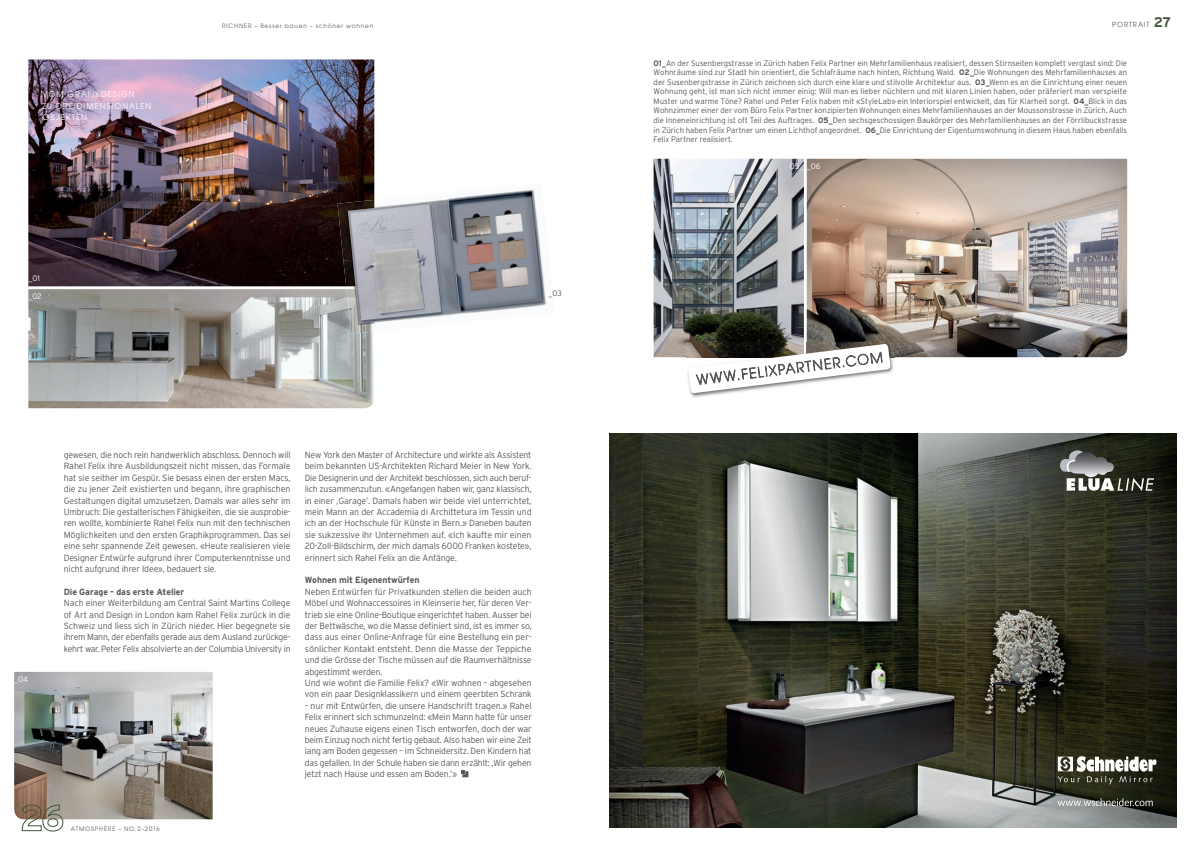
<style>
.page{position:relative;width:1191px;height:842px;background:#fff}
.page>*{position:absolute;margin:0;border:0;box-sizing:border-box;transform-origin:0 0}
.t1{font:300 9px/11.4px "Interstate";letter-spacing:-.015em;color:#57585a;text-align:justify}
.t2{font:300 9px/11.4px "Interstate";letter-spacing:-.015em;color:#57585a;text-align:justify;scale:.96 1}
.t3{font:700 9px "Interstate";letter-spacing:-.005em;color:#57585a}
.t4{font:300 8px/9.5px "Interstate";color:#57585a;text-align:justify}
.t5{font:8px/11.4px "Avant Garde";letter-spacing:.135em;color:#fff}
.t6{font:300 8px "Interstate";letter-spacing:.01em;color:#fff}
.t7{font:7px "Avant Garde";letter-spacing:.14em;color:#57585a}
.t8{font:6px "Avant Garde";letter-spacing:.145em;color:#57585a}
.s1{font-family:"Interstate";font-weight:700;font-size:14px;color:#445c3e}
.s2{font-weight:700}
</style>
<div class="page">
<img style="left:14px;top:672px;width:199px;height:147px">
<img style="left:28px;top:60px;width:346px;height:226px">
<img style="left:28px;top:289px;width:346px;height:119px">
<img style="left:653px;top:159px;width:151px;height:198px">
<svg style="left:21px;top:804px;width:43px;height:28px"></svg>
<img style="left:806px;top:159px;width:321px;height:198px">
<img style="left:521px;top:189px;width:14px;height:2px">
<img style="left:337px;top:200px;width:11px;height:61px">
<img style="left:343px;top:257px;width:5px;height:29px">
<img style="left:346px;top:289px;width:28px;height:45px">
<img style="left:348px;top:191px;width:198px;height:132px">
<img style="left:686px;top:357px;width:208px;height:40px">
<img style="left:686px;top:343px;width:118px;height:14px">
<img style="left:806px;top:343px;width:88px;height:14px">
<svg style="left:688px;top:344px;width:203px;height:49px"></svg>
<svg style="left:461px;top:770px;width:7px;height:7px"></svg>
<img style="left:609px;top:433px;width:567px;height:394px">
<svg style="left:1057px;top:450px;width:97px;height:41px;background:#5d5f58"></svg>
<svg style="left:1057px;top:798px;width:95px;height:8px"></svg>
<svg style="left:1057px;top:756px;width:99px;height:28px"></svg>
<p class="t5" style="left:43px;top:89px;width:110px">VOM GRAFIKDESIGN<br>ZU DREIDIMENSIONALEN<br>OBJEKTEN</p>
<p class="t8" style="left:222px;top:22px;width:153px">RICHNER – Besser bauen – schöner wohnen</p>
<p class="t6" style="left:28px;top:274px;width:13px">_01</p>
<p class="t6" style="left:28px;top:292px;width:15px">_02</p>
<p class="t4" style="left:548px;top:288px;width:15px">_03</p>
<p class="t6" style="left:14px;top:674px;width:15px">_04</p>
<p class="t1" style="left:64px;top:449px;width:228px">gewesen, die noch rein handwerklich abschloss. Dennoch will Rahel Felix ihre Ausbildungszeit nicht missen, das Formale hat sie seither im Gespür. Sie besass einen der ersten Macs, die zu jener Zeit existierten und begann, ihre graphischen Gestaltungen digital umzusetzen. Damals war alles sehr im Umbruch: Die gestalterischen Fähigkeiten, die sie ausprobie&shy;ren wollte, kombinierte Rahel Felix nun mit den technischen Möglichkeiten und den ersten Graphikprogrammen. Das sei eine sehr spannende Zeit gewesen. «Heute realisieren viele Designer Entwürfe aufgrund ihrer Computerkenntnisse und nicht aufgrund ihrer Idee», bedauert sie.</p>
<p class="t3" style="left:64px;top:587px;width:122px">Die Garage – das erste Atelier</p>
<p class="t1" style="left:64px;top:597px;width:228px">Nach einer Weiterbildung am Central Saint Martins College of Art and Design in London kam Rahel Felix zurück in die Schweiz und liess sich in Zürich nieder. Hier begegnete sie ihrem Mann, der ebenfalls gerade aus dem Ausland zurückge&shy;kehrt war. Peter Felix absolvierte an der Columbia University in</p>
<p class="t2" style="left:305px;top:449px;width:238px">New York den Master of Architecture und wirkte als Assistent beim bekannten US-Architekten Richard Meier in New York.<br>Die Designerin und der Architekt beschlossen, sich auch beruf&shy;lich zusammenzutun. «Angefangen haben wir, ganz klassisch, in einer ‚Garage’. Damals haben wir beide viel unterrichtet, mein Mann an der Accademia di Archittetura im Tessin und ich an der Hochschule für Künste in Bern.» Daneben bauten sie sukzessive ihr Unternehmen auf. «Ich kaufte mir einen 20-Zoll-Bildschirm, der mich damals 6000 Franken kostete», erinnert sich Rahel Felix an die Anfänge.</p>
<p class="t3" style="left:305px;top:575px;width:116px">Wohnen mit Eigenentwürfen</p>
<p class="t1" style="left:305px;top:586px;width:228px;text-align:left">Neben Entwürfen für Privatkunden stellen die beiden auch Möbel und Wohnaccessoires in Kleinserie her, für deren Ver&shy;trieb sie eine Online-Boutique eingerichtet haben. Ausser bei der Bettwäsche, wo die Masse definiert sind, ist es immer so, dass aus einer Online-Anfrage für eine Bestellung ein per&shy;sönlicher Kontakt entsteht. Denn die Masse der Teppiche und die Grösse der Tische müssen auf die Raumverhältnisse abgestimmt werden.<br>Und wie wohnt die Familie Felix? «Wir wohnen – abgesehen von ein paar Designklassikern und einem geerbten Schrank</p>
<p class="t1" style="left:305px;top:700px;width:228px">– nur mit Entwürfen, die unsere Handschrift tragen.» Rahel Felix erinnert sich schmunzelnd: «Mein Mann hatte für unser neues Zuhause eigens einen Tisch entworfen, doch der war beim Einzug noch nicht fertig gebaut. Also haben wir eine Zeit lang am Boden gegessen – im Schneidersitz. Den Kindern hat das gefallen. In der Schule haben sie dann erzählt: ‚Wir gehen jetzt nach Hause und essen am Boden.’»</p>
<p class="t8" style="left:71px;top:825px;width:90px">ATMOSPHÈRE – NO.2–2016</p>
<p class="t7" style="left:1112px;top:21px;width:60px">PORTRAIT <span class="s1">27</span></p>
<p class="t4" style="left:653px;top:58px;width:475px"><span class="s2">01_</span>An der Susenbergstrasse in Zürich haben Felix Partner ein Mehrfamilienhaus realisiert, dessen Stirnseiten komplett verglast sind: Die Wohnräume sind zur Stadt hin orientiert, die Schlafräume nach hinten, Richtung Wald. <span class="s2">02_</span>Die Wohnungen des Mehrfamilienhauses an der Susenbergstrasse in Zürich zeichnen sich durch eine klare und stilvolle Architektur aus. <span class="s2">03_</span>Wenn es an die Einrichtung einer neuen Wohnung geht, ist man sich nicht immer einig: Will man es lieber nüchtern und mit klaren Linien haben, oder präferiert man verspielte Muster und warme Töne? Rahel und Peter Felix haben mit «StyleLab» ein Interiorspiel entwickelt, das für Klarheit sorgt. <span class="s2">04_</span>Blick in das Wohnzimmer einer der vom Büro Felix Partner konzipierten Wohnungen eines Mehrfamilienhauses an der Moussonstrasse in Zürich. Auch die Inneneinrichtung ist oft Teil des Auftrages. <span class="s2">05_</span>Den sechsgeschossigen Baukörper des Mehrfamilienhauses an der Förrlibuckstrasse in Zürich haben Felix Partner um einen Lichthof angeordnet. <span class="s2">06_</span>Die Einrichtung der Eigentumswohnung in diesem Haus haben ebenfalls Felix Partner realisiert.</p>
<p class="t6" style="left:789px;top:161px;width:32px">05_ _06</p>
</div>
